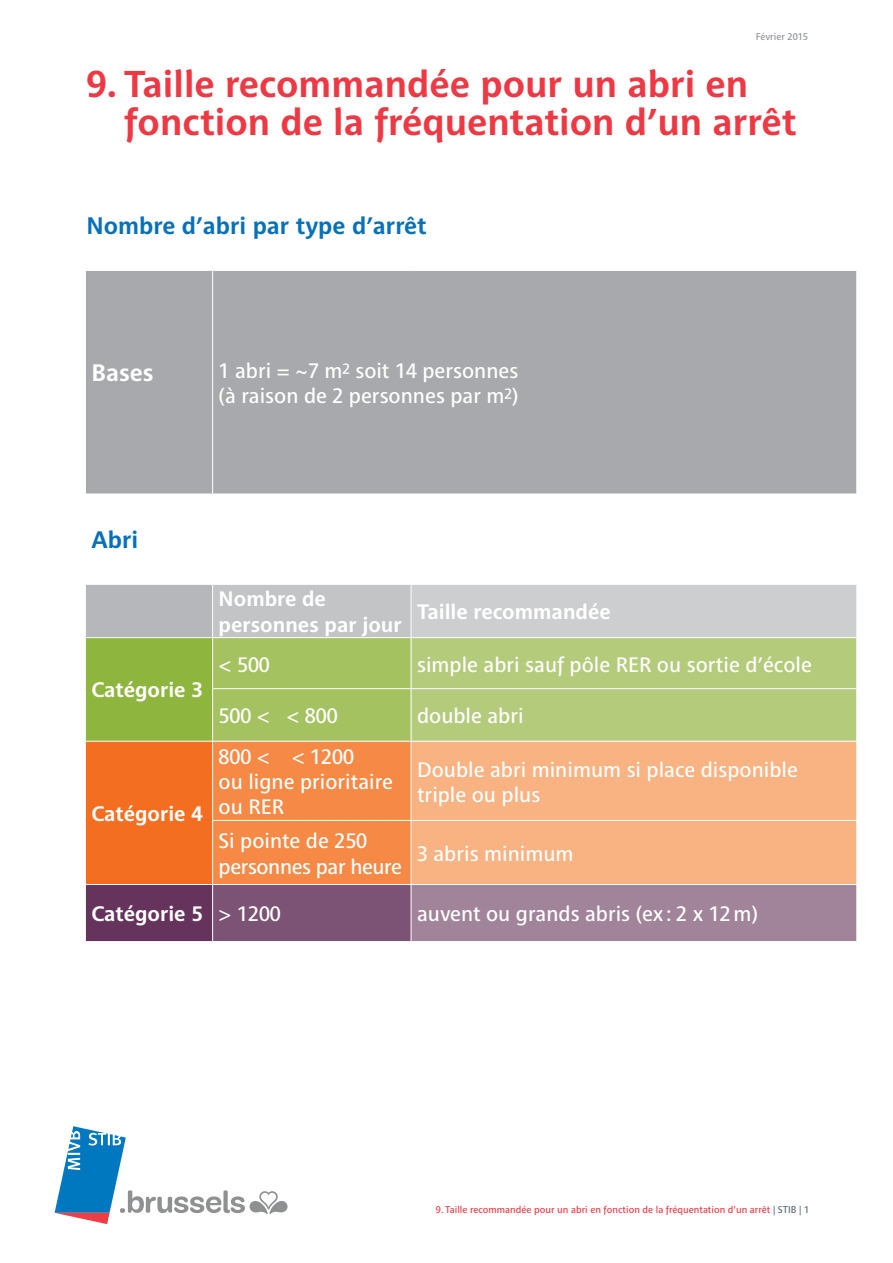
<style>
.page{position:relative;width:893px;height:1263px;background:#fff}
.page>*{position:absolute;margin:0;border:0;box-sizing:border-box;transform-origin:0 0}
.t1{font:700 37.5px/37.5px "Brusseline";color:#ee3944}
.t2{font:700 24px "Brusseline";color:#0671ba}
.t3{font:700 24px "Brusseline";color:#fff}
.t4{font:21px/25.2px "Brusseline";color:#fff}
.t5{font:700 21px/25.2px "Brusseline";color:#fff}
.t6{font:21px/25.2px "Brusseline";letter-spacing:-.02em;color:#fff}
.t7{font:9.75px "Brusseline";color:#ee3944}
.t8{font:9.75px "Brusseline";color:#8f9196}
.s1{font-weight:400}
.s2{color:#596672}
</style>
<div class="page">
<svg style="left:54px;top:1126px;width:233px;height:98px"></svg>
<div style="left:86px;top:271px;width:770px;height:223px;background:#a8a9ad"></div>
<div style="left:85px;top:584px;width:128px;height:54px;background:#b5b7bb"></div>
<div style="left:213px;top:584px;width:198px;height:54px;background:#c2c4c6"></div>
<div style="left:411px;top:584px;width:446px;height:54px;background:#cdced0"></div>
<div style="left:85px;top:638px;width:128px;height:103px;background:#8eb63e"></div>
<div style="left:412px;top:638px;width:444px;height:103px;background:#b4cb7c"></div>
<div style="left:85px;top:741px;width:128px;height:143px;background:#f36e21"></div>
<svg style="left:213px;top:638px;width:198px;height:246px;background:#d3a151"></svg>
<div style="left:412px;top:742px;width:444px;height:142px;background:#f9b281"></div>
<div style="left:85px;top:884px;width:128px;height:57px;background:#66335d"></div>
<div style="left:213px;top:884px;width:198px;height:57px;background:#7c5374"></div>
<div style="left:411px;top:884px;width:446px;height:57px;background:#a2849a"></div>
<hr style="left:212px;top:271px;width:1px;height:223px;background:#fff">
<hr style="left:85px;top:584px;width:128px;height:1px;background:#fff">
<hr style="left:85px;top:585px;width:1px;height:52px;background:#fff">
<hr style="left:213px;top:584px;width:198px;height:1px;background:#fff">
<hr style="left:212px;top:585px;width:1px;height:52px;background:#fff">
<hr style="left:411px;top:584px;width:446px;height:1px;background:#fff">
<hr style="left:411px;top:585px;width:1px;height:52px;background:#fff">
<hr style="left:856px;top:585px;width:1px;height:52px;background:#fff">
<hr style="left:85px;top:637px;width:128px;height:1px;background:#fff">
<hr style="left:85px;top:638px;width:1px;height:51px;background:#fff">
<hr style="left:213px;top:637px;width:198px;height:1px;background:#fff">
<hr style="left:212px;top:638px;width:1px;height:50px;background:#fff">
<hr style="left:411px;top:637px;width:446px;height:1px;background:#fff">
<hr style="left:85px;top:689px;width:1px;height:52px;background:#fff">
<hr style="left:212px;top:688px;width:199px;height:1px;background:#fff">
<hr style="left:212px;top:689px;width:1px;height:52px;background:#fff">
<hr style="left:411px;top:688px;width:446px;height:1px;background:#fff">
<hr style="left:85px;top:741px;width:128px;height:1px;background:#fff">
<hr style="left:85px;top:741px;width:1px;height:79px;background:#fff">
<hr style="left:213px;top:741px;width:198px;height:1px;background:#fff">
<hr style="left:212px;top:741px;width:1px;height:79px;background:#fff">
<hr style="left:85px;top:820px;width:1px;height:64px;background:#fff">
<hr style="left:212px;top:820px;width:199px;height:1px;background:#fff">
<hr style="left:212px;top:821px;width:1px;height:63px;background:#fff">
<hr style="left:411px;top:820px;width:446px;height:1px;background:#fff">
<hr style="left:85px;top:884px;width:128px;height:1px;background:#fff">
<hr style="left:85px;top:885px;width:1px;height:56px;background:#fff">
<hr style="left:213px;top:884px;width:198px;height:1px;background:#fff">
<hr style="left:212px;top:885px;width:1px;height:56px;background:#fff">
<hr style="left:411px;top:884px;width:446px;height:1px;background:#fff">
<hr style="left:411px;top:885px;width:1px;height:56px;background:#fff">
<hr style="left:856px;top:885px;width:1px;height:56px;background:#fff">
<p class="t8" style="left:756px;top:32px;width:54px">Février 2015</p>
<h1 class="t1" style="left:124px;top:66px;width:674px;text-indent:-38px">9. Taille recommandée pour un abri en fonction de la fréquentation d’un arrêt</h1>
<p class="t2" style="left:86px;top:212px;width:342px">Nombre d’abri par type d’arrêt</p>
<p class="t3" style="left:91px;top:359px;width:64px">Bases</p>
<p class="t4" style="left:219px;top:358px;width:301px">1 abri = ~7 m² soit 14 personnes (à raison de 2 personnes par m²)</p>
<p class="t2" style="left:91px;top:526px;width:48px">Abri</p>
<p class="t5" style="left:91px;top:678px;width:113px">Catégorie 3</p>
<p class="t5" style="left:91px;top:801px;width:113px">Catégorie 4</p>
<p class="t5" style="left:219px;top:587px;width:185px">Nombre de personnes par jour</p>
<p class="t5" style="left:417px;top:599px;width:195px">Taille recommandée</p>
<p class="t4" style="left:219px;top:652px;width:53px">&lt; 500</p>
<p class="t4" style="left:417px;top:652px;width:396px">simple abri sauf pôle RER ou sortie d’école</p>
<p class="t4" style="left:219px;top:704px;width:121px">500 &lt; &lt; 800</p>
<p class="t4" style="left:417px;top:704px;width:108px">double abri</p>
<p class="t4" style="left:219px;top:744px;width:176px">800 &lt; &lt; 1200<br>ou ligne prioritaire ou RER</p>
<p class="t4" style="left:417px;top:757px;width:382px">Double abri minimum si place disponible triple ou plus</p>
<p class="t6" style="left:219px;top:828px;width:185px">Si pointe de 250 personnes par heure</p>
<p class="t4" style="left:417px;top:841px;width:158px">3 abris minimum</p>
<p class="t5" style="left:91px;top:901px;width:191px">Catégorie 5 <span class="s1">&gt; 1200</span></p>
<p class="t4" style="left:417px;top:902px;width:342px">auvent ou grands abris (ex: 2 x 12m)</p>
<p class="t7" style="left:436px;top:1204px;width:375px">9. Taille recommandée pour un abri en fonction de la fréquentation d’un arrêt <span class="s2">| STIB | 1</span></p>
</div>
